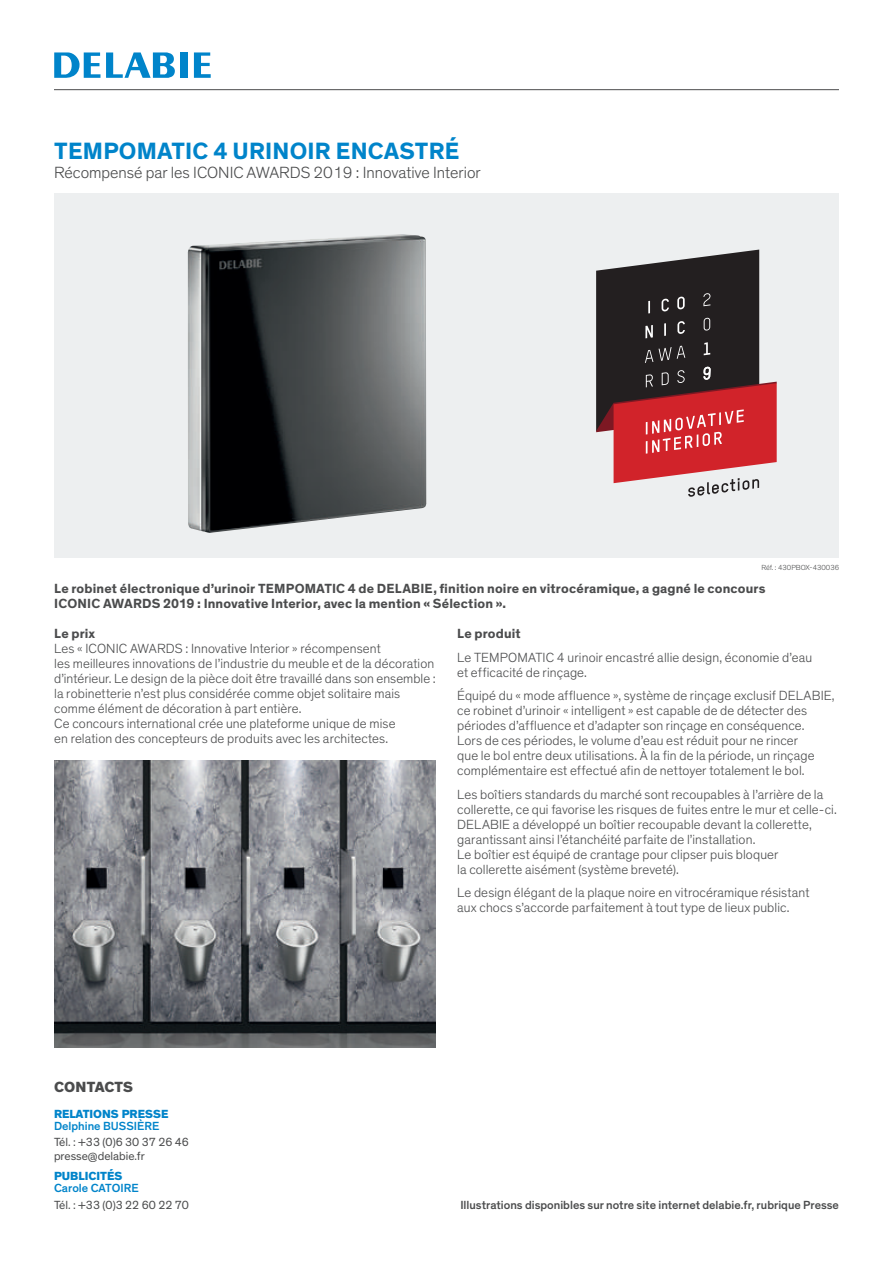
<style>
.page{position:relative;width:893px;height:1263px;background:#fff}
.page>*{position:absolute;margin:0;border:0;box-sizing:border-box;transform-origin:0 0}
.t1{font:700 24px "Theinhardt";letter-spacing:.01em;color:#0084ca}
.t2{font:300 16.5px "Theinhardt";color:#4b4c4d}
.t3{font:800 15px "Theinhardt";color:#4b4c4d}
.TEXTE_pages_argu{font:300 13.5px/15px "Theinhardt";letter-spacing:.01em;color:#4b4c4d}
.TEXTE_pages_argu-2{font:700 13.5px/15px "Theinhardt";letter-spacing:.01em;color:#4b4c4d}
.t4{font:500 12px "Theinhardt";color:#4b4c4d}
.t5{font:12px/13.5px "Theinhardt";color:#4b4c4d}
.t6{font:500 12px "Theinhardt";color:#0084ca}
.t7{font:800 12px "Theinhardt";color:#0084ca}
.t8{font:300 7.5px "Theinhardt";color:#4b4c4d}
</style>
<div class="page">
<div style="left:54px;top:193px;width:785px;height:365px;background:#edeff0"></div>
<img style="left:187px;top:234px;width:240px;height:299px">
<svg style="left:596px;top:250px;width:181px;height:247px"></svg>
<img style="left:54px;top:760px;width:381px;height:287px">
<hr style="left:54px;top:89px;width:785px;height:1px;background:#4b4c4d">
<svg style="left:54px;top:52px;width:46px;height:26px"></svg>
<svg style="left:106px;top:52px;width:69px;height:26px"></svg>
<div style="left:180px;top:52px;width:7px;height:26px;background:#0084ca"></div>
<svg style="left:194px;top:52px;width:17px;height:26px"></svg>
<p class="t1" style="left:54px;top:136px;width:407px">TEMPOMATIC 4 URINOIR ENCASTRÉ</p>
<p class="t2" style="left:54px;top:163px;width:428px">Récompensé par les ICONIC AWARDS 2019 : Innovative Interior</p>
<p class="t8" style="left:761px;top:563px;width:79px">Réf. : 430PBOX-430036</p>
<p class="TEXTE_pages_argu-2" style="left:54px;top:582px;width:713px">Le robinet électronique d’urinoir TEMPOMATIC 4 de DELABIE, finition noire en vitrocéramique, a gagné le concours<br>ICONIC AWARDS 2019 : Innovative Interior, avec la mention « Sélection ».</p>
<p class="TEXTE_pages_argu-2" style="left:54px;top:627px;width:43px">Le prix</p>
<p class="TEXTE_pages_argu" style="left:54px;top:642px;width:383px">Les « ICONIC AWARDS : Innovative Interior » récompensent<br>les meilleures innovations de l’industrie du meuble et de la décoration d’intérieur. Le design de la pièce doit être travaillé dans son ensemble : la robinetterie n’est plus considérée comme objet solitaire mais comme élément de décoration à part entière.</p>
<p class="TEXTE_pages_argu" style="left:54px;top:717px;width:343px">Ce concours international crée une plateforme unique de mise en relation des concepteurs de produits avec les architectes.</p>
<p class="TEXTE_pages_argu-2" style="left:457px;top:627px;width:65px">Le produit</p>
<p class="TEXTE_pages_argu" style="left:457px;top:650px;width:356px">Le TEMPOMATIC 4 urinoir encastré allie design, économie d’eau et efficacité de rinçage.</p>
<p class="TEXTE_pages_argu" style="left:457px;top:689px;width:379px">Équipé du « mode affluence », système de rinçage exclusif DELABIE, ce robinet d’urinoir « intelligent » est capable de de détecter des périodes d’affluence et d’adapter son rinçage en conséquence.<br>Lors de ces périodes, le volume d’eau est réduit pour ne rincer<br>que le bol entre deux utilisations. À la fin de la période, un rinçage complémentaire est effectué afin de nettoyer totalement le bol.</p>
<p class="TEXTE_pages_argu" style="left:457px;top:787px;width:381px">Les boîtiers standards du marché sont recoupables à l’arrière de la collerette, ce qui favorise les risques de fuites entre le mur et celle-ci.<br>DELABIE a développé un boîtier recoupable devant la collerette, garantissant ainsi l’étanchéité parfaite de l’installation.<br>Le boîtier est équipé de crantage pour clipser puis bloquer<br>la collerette aisément (système breveté).</p>
<p class="TEXTE_pages_argu" style="left:457px;top:886px;width:354px">Le design élégant de la plaque noire en vitrocéramique résistant aux chocs s’accorde parfaitement à tout type de lieux public.</p>
<p class="t3" style="left:54px;top:1078px;width:80px">CONTACTS</p>
<p class="t7" style="left:54px;top:1106px;width:116px">RELATIONS PRESSE</p>
<p class="t6" style="left:54px;top:1119px;width:107px">Delphine BUSSIÈRE</p>
<p class="t5" style="left:54px;top:1136px;width:137px">Tél. : +33 (0)6 30 37 26 46 presse@delabie.fr</p>
<p class="t7" style="left:54px;top:1169px;width:70px">PUBLICITÉS</p>
<p class="t6" style="left:54px;top:1181px;width:86px">Carole CATOIRE</p>
<p class="t5" style="left:54px;top:1198px;width:137px">Tél. : +33 (0)3 22 60 22 70</p>
<p class="t4" style="left:460px;top:1198px;width:380px">Illustrations disponibles sur notre site internet delabie.fr, rubrique Presse</p>
</div>
